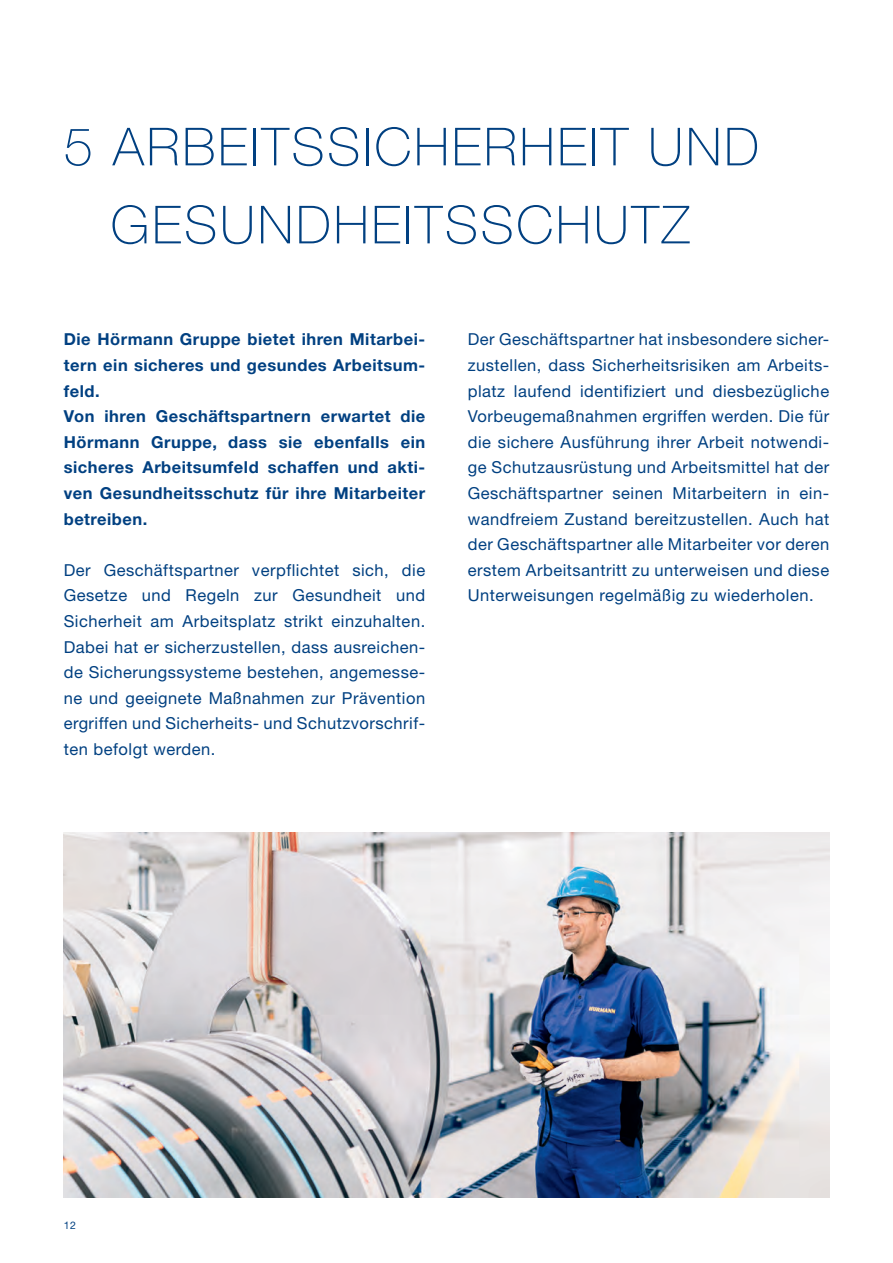
<style>
.page{position:relative;width:893px;height:1263px;background:#fff}
.page>*{position:absolute;margin:0;border:0;box-sizing:border-box;transform-origin:0 0}
.t1{font:100 52.5px/78px "Hoermann Helvetica Neue";letter-spacing:.05em;color:#014081;text-align:center}
.t2{font:16.5px/25.7px "Hoermann Helvetica Neue Rm";letter-spacing:.03em;color:#014081;text-align:justify}
.t3{font:700 16.5px/25.7px "Hoermann Helvetica Neue";letter-spacing:.03em;color:#014081}
.t4{font:10.5px "Hoermann Helvetica Neue Rm";color:#014081}
</style>
<div class="page">
<img style="left:64px;top:832px;width:765px;height:366px">
<h1 class="t1" style="left:64px;top:104px;width:697px">5 ARBEITSSICHERHEIT UND<br>GESUNDHEITSSCHUTZ</h1>
<p class="t3" style="left:64px;top:325px;width:363px">Die Hörmann Gruppe bietet ihren Mitarbei&shy;tern ein sicheres und gesundes Arbeitsum&shy;feld.<br>Von ihren Geschäftspartnern erwartet die Hörmann Gruppe, dass sie ebenfalls ein sicheres Arbeitsumfeld schaffen und akti&shy;ven Gesundheitsschutz für ihre Mitarbeiter betreiben.</p>
<p class="t2" style="left:64px;top:556px;width:363px">Der Geschäftspartner verpflichtet sich, die Gesetze und Regeln zur Gesundheit und Sicherheit am Arbeitsplatz strikt einzuhalten.<br>Dabei hat er sicherzustellen, dass ausreichen&shy;de Sicherungssysteme bestehen, angemesse&shy;ne und geeignete Maßnahmen zur Prävention ergriffen und Sicherheits- und Schutzvorschrif&shy;ten befolgt werden.</p>
<p class="t2" style="left:468px;top:326px;width:363px">Der Geschäftspartner hat insbesondere sicher&shy;zustellen, dass Sicherheitsrisiken am Arbeits&shy;platz laufend identifiziert und diesbezügliche Vorbeugemaßnahmen ergriffen werden. Die für die sichere Ausführung ihrer Arbeit notwendi&shy;ge Schutzausrüstung und Arbeitsmittel hat der Geschäftspartner seinen Mitarbeitern in ein&shy;wandfreiem Zustand bereitzustellen. Auch hat der Geschäftspartner alle Mitarbeiter vor deren erstem Arbeitsantritt zu unterweisen und diese Unterweisungen regelmäßig zu wiederholen.</p>
<p class="t4" style="left:64px;top:1217px;width:14px">12</p>
</div>
